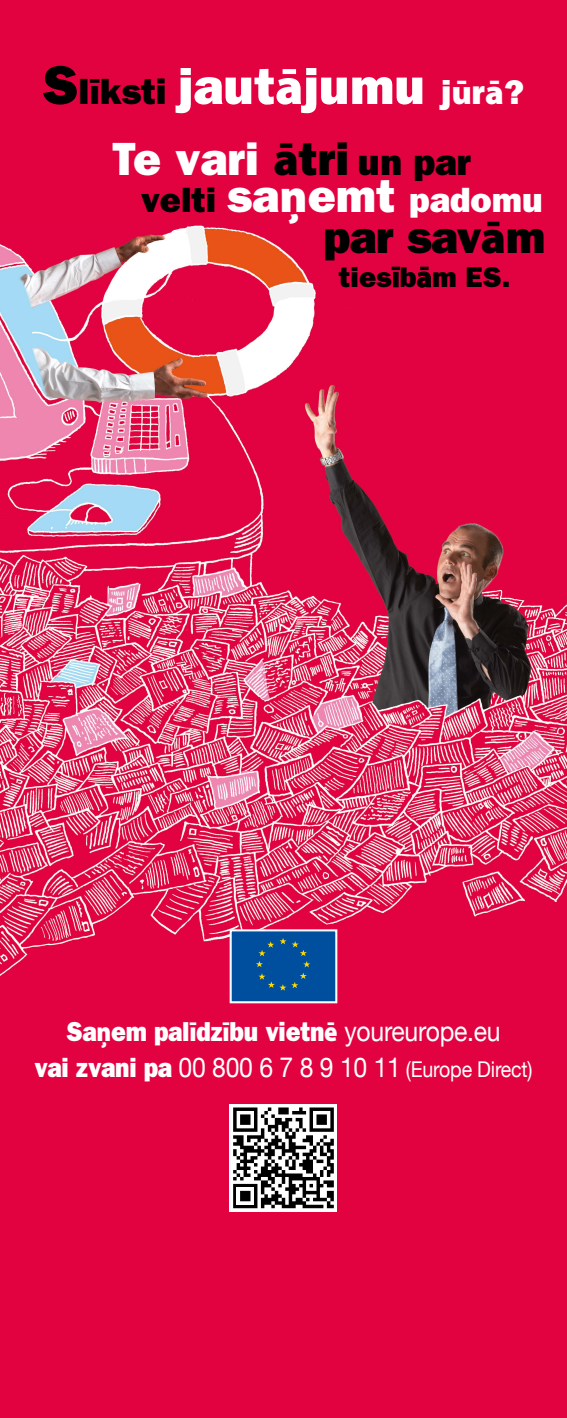
<style>
.page{position:relative;width:567px;height:1418px;background:#fff}
.page>*{position:absolute;margin:0;border:0;box-sizing:border-box;transform-origin:0 0}
.t1{font:51.7px "ITC Franklin Gothic Std Hvy";color:#fff}
.t2{font:46.75px "ITC Franklin Gothic Std Hvy";color:#fff}
.t3{font:46.25px "ITC Franklin Gothic Std Hvy";letter-spacing:-.01em;color:#000}
.t4{font:35.27px "ITC Franklin Gothic Std Hvy";color:#fff}
.t5{font:28.75px "ITC Franklin Gothic Std Hvy";color:#000}
.t6{font:27.5px "ITC Franklin Gothic Std Hvy";letter-spacing:-.01em;color:#fff;scale:.9 1}
.t7{font:21.75px "Helvetica Neue";letter-spacing:-.01em;color:#fff;scale:.9 1}
.s1{font-size:54.9px;color:#000}
.s2{font-size:36.6px;color:#000}
.s3{font-family:"Myriad Pro";font-weight:900;font-size:36.6px;color:#000}
.s4{font-family:"Myriad Pro";font-weight:900}
.s5{font-size:34.45px}
.s6{font-family:"Myriad Pro";font-weight:900;font-size:34.45px}
.s7{font-family:"Myriad Pro";font-weight:900;color:#000}
.s8{color:#000}
.s9{font-size:37.5px;color:#000}
.s10{font-size:47px}
.s11{font-family:"Myriad Pro";font-weight:900;font-size:47px}
.s12{font-family:"Myriad Pro";font-weight:700;font-size:29.5px}
.s13{font-family:"Helvetica Neue"}
.s14{font-family:"ITC Franklin Gothic Std Hvy";font-size:27.5px}
.s15{font-size:27.5px}
</style>
<div class="page">
<div style="left:0;top:0;width:567px;height:1417px;background:#e2023f"></div>
<img style="left:0;top:225px;width:567px;height:779px">
<div style="left:230px;top:929px;width:107px;height:74px;background:#004f9f;border:2px solid #fff"></div>
<svg style="left:256px;top:938px;width:54px;height:52px"></svg>
<div style="left:230px;top:1104px;width:107px;height:107px;background:#fff"></div>
<svg style="left:233px;top:1107px;width:101px;height:101px"></svg>
<svg style="left:392px;top:267px;width:8px;height:20px"></svg>
<svg style="left:417px;top:267px;width:14px;height:20px"></svg>
<h1 class="t1" style="left:42px;top:56px;width:484px"><span class="s1">S</span><span class="s2">l</span><span class="s3">ī</span><span class="s2">ksti</span> jaut<span class="s4">ā</span>jumu <span class="s5">j</span><span class="s6">ū</span><span class="s5">r</span><span class="s6">ā</span><span class="s5">?</span></h1>
<h2 class="t2" style="left:112px;top:131px;width:360px">Te vari <span class="s7">ā</span><span class="s8">tri</span> <span class="s9">un par</span></h2>
<h3 class="t4" style="left:141px;top:179px;width:404px"><span class="s8">velti</span> <span class="s10">sa</span><span class="s11">ņ</span><span class="s10">emt</span> padomu</h3>
<h3 class="t3" style="left:323px;top:210px;width:224px">par sav<span class="s4">ā</span>m</h3>
<h3 class="t5" style="left:339px;top:260px;width:173px">ties<span class="s12">ī</span>b<span class="s12">ā</span>m ES.</h3>
<p class="t6" style="left:66px;top:1015px;width:484px">Sa<span class="s4">ņ</span>em pal<span class="s4">ī</span>dz<span class="s4">ī</span>bu vietn<span class="s4">ē</span> <span class="s13">youreurope.eu</span></p>
<p class="t7" style="left:34px;top:1056px;width:555px"><span class="s14">vai zvani pa</span> <span class="s15">00 800 6 7 8 9 10 11</span> (Europe Direct)</p>
</div>
